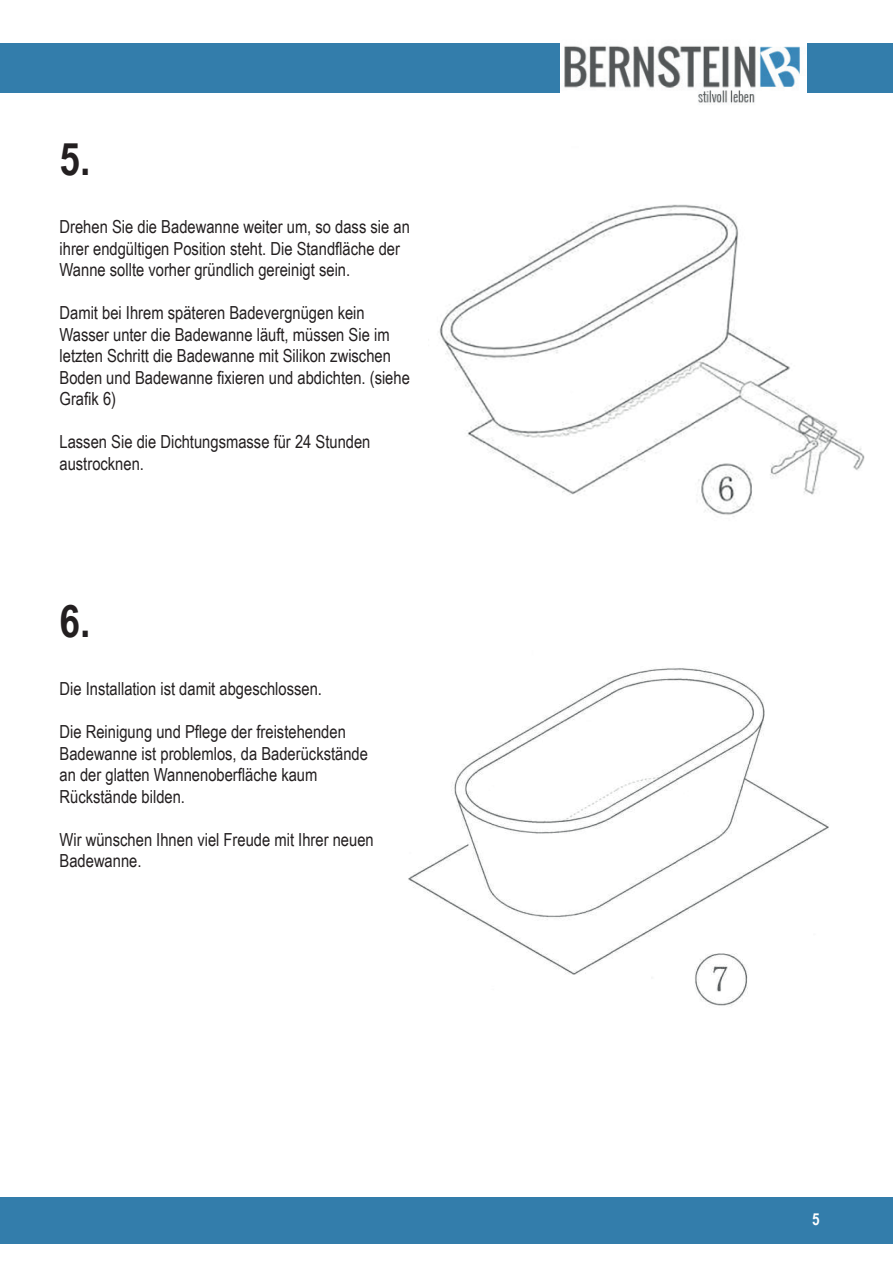
<style>
.page{position:relative;width:893px;height:1263px;background:#fff}
.page>*{position:absolute;margin:0;border:0;box-sizing:border-box;transform-origin:0 0}
.t1{font:700 45px "Arial Narrow";color:#231f20}
.t2{font:18px/21.6px "Arial Narrow";color:#231f20}
.t3{font:700 16.5px "Arial Narrow";color:#fff}
</style>
<div class="page">
<div style="left:0;top:43px;width:893px;height:50px;background:#337dab"></div>
<div style="left:0;top:1197px;width:893px;height:47px;background:#337dab"></div>
<img style="left:560px;top:43px;width:247px;height:62px">
<img style="left:408px;top:668px;width:421px;height:339px">
<img style="left:439px;top:204px;width:425px;height:313px">
<h1 class="t1" style="left:60px;top:125px;width:32px">5.</h1>
<p class="t2" style="left:60px;top:215px;width:352px">Drehen Sie die Badewanne weiter um, so dass sie an ihrer endgültigen Position steht. Die Standfläche der<br>Wanne sollte vorher gründlich gereinigt sein.</p>
<p class="t2" style="left:60px;top:301px;width:352px">Damit bei Ihrem späteren Badevergnügen kein Wasser unter die Badewanne läuft, müssen Sie im letzten Schritt die Badewanne mit Silikon zwischen Boden und Badewanne fixieren und abdichten. (siehe Grafik 6)</p>
<p class="t2" style="left:60px;top:430px;width:312px">Lassen Sie die Dichtungsmasse für 24 Stunden austrocknen.</p>
<h1 class="t1" style="left:60px;top:587px;width:32px">6.</h1>
<p class="t2" style="left:60px;top:677px;width:264px">Die Installation ist damit abgeschlossen.</p>
<p class="t2" style="left:60px;top:720px;width:310px">Die Reinigung und Pflege der freistehenden Badewanne ist problemlos, da Baderückstände an der glatten Wannenoberfläche kaum Rückstände bilden.</p>
<p class="t2" style="left:60px;top:828px;width:316px">Wir wünschen Ihnen viel Freude mit Ihrer neuen<br>Badewanne.</p>
<p class="t3" style="left:812px;top:1207px;width:9px">5</p>
</div>
